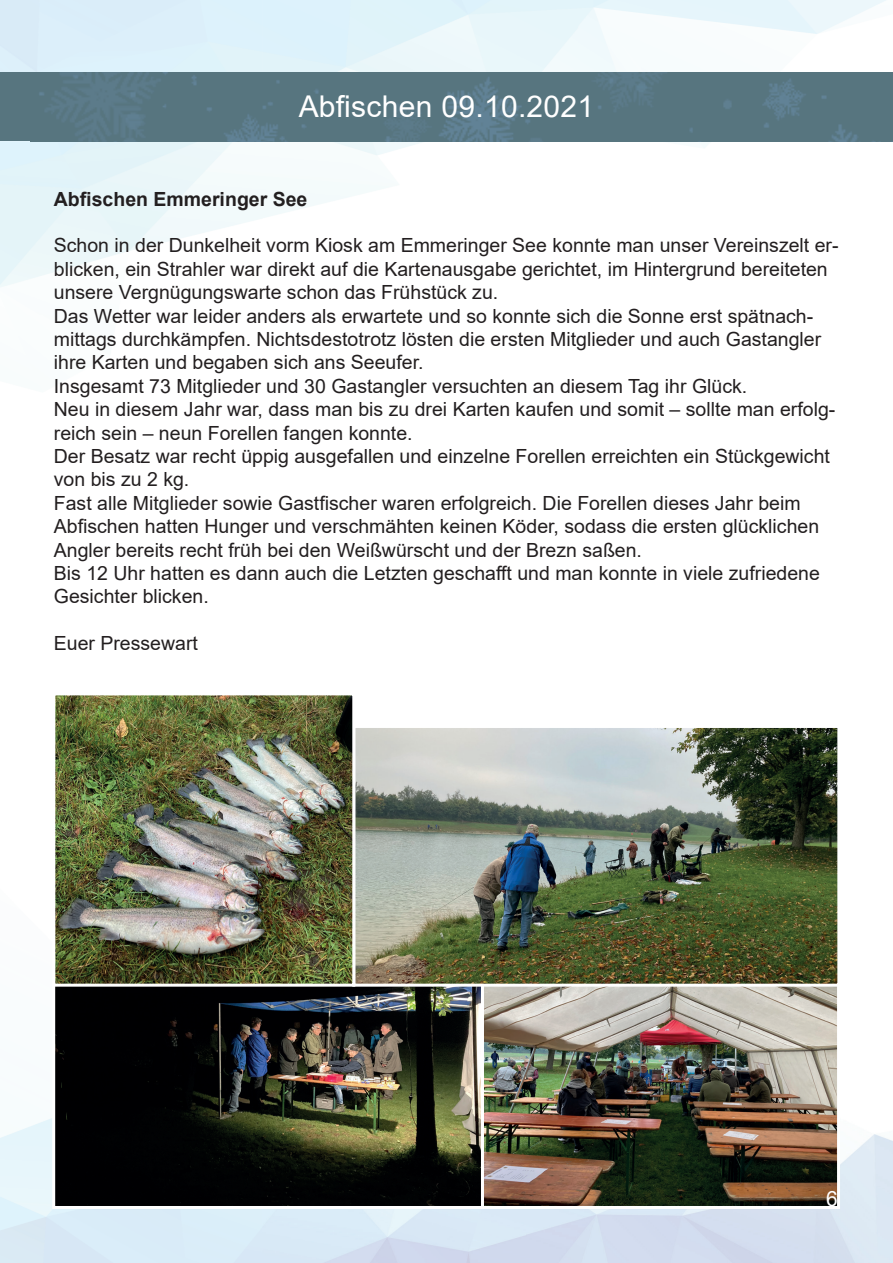
<style>
.page{position:relative;width:893px;height:1263px;background:#fff}
.page>*{position:absolute;margin:0;border:0;box-sizing:border-box;transform-origin:0 0}
.t1{font:30px "Arial";letter-spacing:.01em;color:#fff}
.t2{font:21px "Arial";color:#fff}
.t3{font:19.5px/23.4px "Arial";color:#231f20}
.t4{font:700 19.5px "Arial";color:#231f20}
</style>
<div class="page">
<img style="left:0;top:0;width:893px;height:1263px">
<div style="left:0;top:72px;width:893px;height:69px;background:#57757f"></div>
<img style="left:39px;top:72px;width:818px;height:69px">
<img style="left:56px;top:987px;width:425px;height:218px">
<img style="left:485px;top:987px;width:351px;height:218px">
<div style="left:481px;top:939px;width:359px;height:270px;border:3px solid #fff"></div>
<img style="left:356px;top:729px;width:480px;height:254px">
<div style="left:352px;top:725px;width:488px;height:262px;border:3px solid #fff"></div>
<img style="left:56px;top:696px;width:295px;height:287px">
<div style="left:52px;top:692px;width:303px;height:295px;border:3px solid #fff"></div>
<h1 class="t1" style="left:299px;top:86px;width:297px">Abfischen 09.10.2021</h1>
<p class="t4" style="left:54px;top:185px;width:255px">Abfischen Emmeringer See</p>
<p class="t3" style="left:54px;top:234px;width:786px">Schon in der Dunkelheit vorm Kiosk am Emmeringer See konnte man unser Vereinszelt er&shy;blicken, ein Strahler war direkt auf die Kartenausgabe gerichtet, im Hintergrund bereiteten unsere Vergnügungswarte schon das Frühstück zu.<br>Das Wetter war leider anders als erwartete und so konnte sich die Sonne erst spätnach&shy;mittags durchkämpfen. Nichtsdestotrotz lösten die ersten Mitglieder und auch Gastangler ihre Karten und begaben sich ans Seeufer.<br>Insgesamt 73 Mitglieder und 30 Gastangler versuchten an diesem Tag ihr Glück.<br>Neu in diesem Jahr war, dass man bis zu drei Karten kaufen und somit – sollte man erfolg&shy;reich sein – neun Forellen fangen konnte.<br>Der Besatz war recht üppig ausgefallen und einzelne Forellen erreichten ein Stückgewicht von bis zu 2 kg.<br>Fast alle Mitglieder sowie Gastfischer waren erfolgreich. Die Forellen dieses Jahr beim Abfischen hatten Hunger und verschmähten keinen Köder, sodass die ersten glücklichen Angler bereits recht früh bei den Weißwürscht und der Brezn saßen.<br>Bis 12 Uhr hatten es dann auch die Letzten geschafft und man konnte in viele zufriedene Gesichter blicken.</p>
<p class="t3" style="left:54px;top:631px;width:146px">Euer Pressewart</p>
<p class="t2" style="left:826px;top:1184px;width:13px">6</p>
</div>
